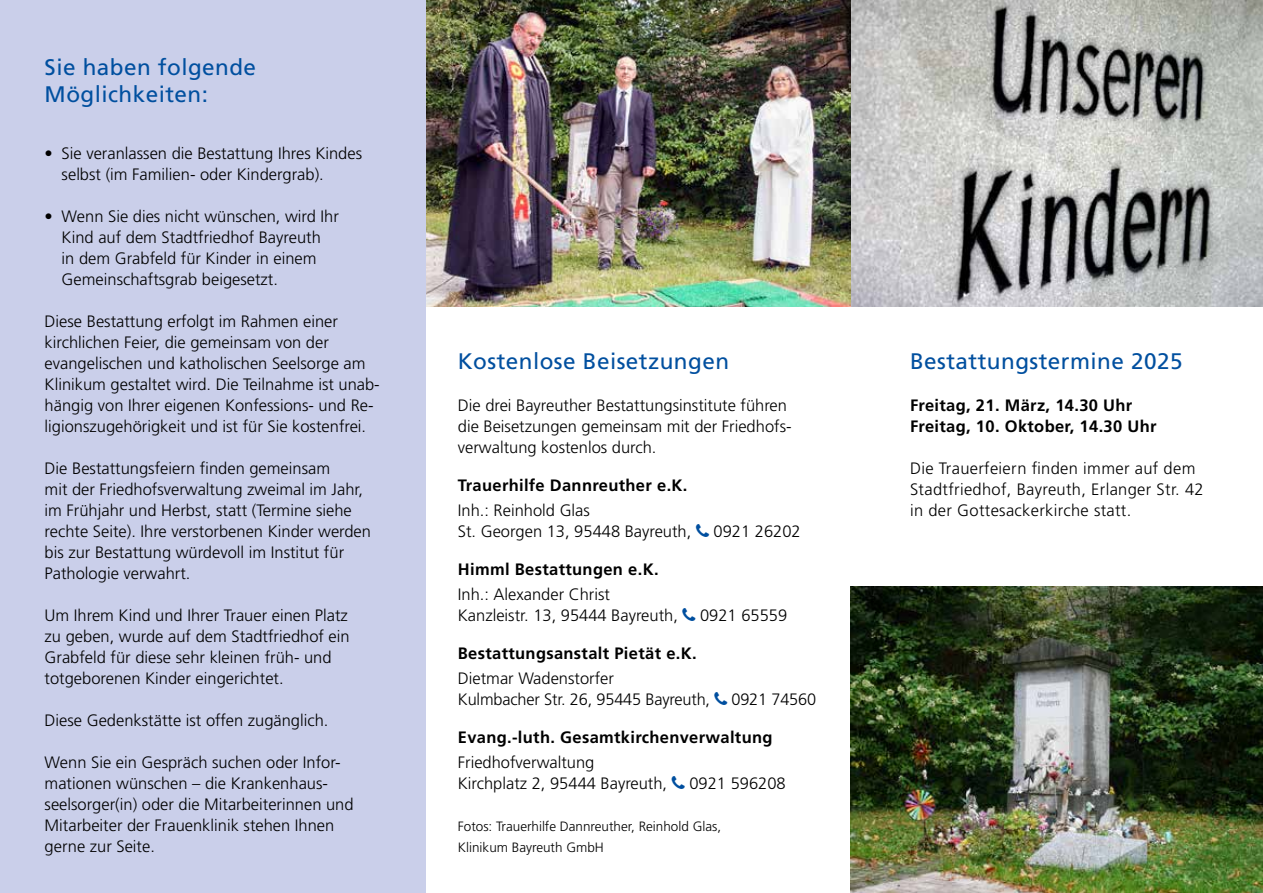
<style>
.page{position:relative;width:1263px;height:893px;background:#fff}
.page>*{position:absolute;margin:0;border:0;box-sizing:border-box;transform-origin:0 0}
.t1{font:22.5px/27px "Frutiger LT Pro";letter-spacing:.02em;color:#004f9f}
.t2{font:300 16.5px/21px "Frutiger LT Pro";color:#000}
.t3{font:700 16.5px/21px "Frutiger LT Pro";letter-spacing:.02em;color:#000}
.t4{font:300 16.5px/21px "Frutiger LT Pro";letter-spacing:.02em;color:#000}
.t5{font:300 13.5px/21px "Frutiger LT Pro";color:#000}
</style>
<div class="page">
<img style="left:425px;top:0;width:838px;height:306px">
<div style="left:0;top:0;width:425px;height:893px;background:#cacfea"></div>
<img style="left:850px;top:587px;width:413px;height:306px">
<h1 class="t1" style="left:45px;top:54px;width:213px">Sie haben folgende<br>Möglichkeiten:</h1>
<p class="t2" style="left:62px;top:143px;width:302px;text-indent:-17px">• Sie veranlassen die Bestattung Ihres Kindes selbst (im Familien- oder Kindergrab).</p>
<p class="t2" style="left:62px;top:206px;width:279px;text-indent:-17px">• Wenn Sie dies nicht wünschen, wird Ihr Kind auf dem Stadtfriedhof Bayreuth<br>in dem Grabfeld für Kinder in einem Gemeinschaftsgrab beigesetzt.</p>
<p class="t2" style="left:45px;top:311px;width:337px">Diese Bestattung erfolgt im Rahmen einer kirchlichen Feier, die gemeinsam von der evangelischen und katholischen Seelsorge am Klinikum gestaltet wird. Die Teilnahme ist unab&shy;hängig von Ihrer eigenen Konfessions- und Re&shy;ligionszugehörigkeit und ist für Sie kostenfrei.</p>
<p class="t2" style="left:45px;top:458px;width:328px">Die Bestattungsfeiern finden gemeinsam<br>mit der Friedhofsverwaltung zweimal im Jahr, im Frühjahr und Herbst, statt (Termine siehe rechte Seite). Ihre verstorbenen Kinder werden bis zur Bestattung würdevoll im Institut für Pathologie verwahrt.</p>
<p class="t2" style="left:45px;top:605px;width:307px">Um Ihrem Kind und Ihrer Trauer einen Platz zu geben, wurde auf dem Stadtfriedhof ein Grabfeld für diese sehr kleinen früh- und totgeborenen Kinder eingerichtet.</p>
<p class="t2" style="left:45px;top:710px;width:285px">Diese Gedenkstätte ist offen zugänglich.</p>
<p class="t2" style="left:45px;top:752px;width:310px">Wenn Sie ein Gespräch suchen oder Infor&shy;mationen wünschen – die Krankenhaus&shy;seelsorger(in) oder die Mitarbeiterinnen und Mitarbeiter der Frauenklinik stehen Ihnen gerne zur Seite.</p>
<h1 class="t1" style="left:458px;top:348px;width:273px">Kostenlose Beisetzungen</h1>
<p class="t2" style="left:458px;top:395px;width:335px">Die drei Bayreuther Bestattungsinstitute führen die Beisetzungen gemeinsam mit der Friedhofs&shy;verwaltung kostenlos durch.</p>
<p class="t3" style="left:458px;top:474px;width:231px">Trauerhilfe Dannreuther e.K.</p>
<p class="t2" style="left:458px;top:500px;width:235px">Inh.: Reinhold Glas<br>St. Georgen 13, 95448 Bayreuth,</p>
<p class="t2" style="left:713px;top:521px;width:89px">0921 26202</p>
<p class="t3" style="left:458px;top:558px;width:202px">Himml Bestattungen e.K.</p>
<p class="t2" style="left:458px;top:584px;width:222px">Inh.: Alexander Christ<br>Kanzleistr. 13, 95444 Bayreuth,</p>
<p class="t2" style="left:700px;top:605px;width:89px">0921 65559</p>
<p class="t3" style="left:458px;top:642px;width:240px">Bestattungsanstalt Pietät e.K.</p>
<p class="t2" style="left:458px;top:668px;width:254px">Dietmar Wadenstorfer<br>Kulmbacher Str. 26, 95445 Bayreuth,</p>
<p class="t2" style="left:731px;top:689px;width:86px">0921 74560</p>
<p class="t3" style="left:458px;top:726px;width:316px">Evang.-luth. Gesamtkirchenverwaltung</p>
<p class="t2" style="left:458px;top:752px;width:211px">Friedhofverwaltung<br>Kirchplatz 2, 95444 Bayreuth,</p>
<p class="t2" style="left:689px;top:773px;width:98px">0921 596208</p>
<p class="t5" style="left:458px;top:816px;width:265px">Fotos: Trauerhilfe Dannreuther, Reinhold Glas,<br>Klinikum Bayreuth GmbH</p>
<h1 class="t1" style="left:910px;top:348px;width:274px">Bestattungstermine 2025</h1>
<p class="t3" style="left:910px;top:395px;width:248px">Freitag, 21. März, 14.30 Uhr<br>Freitag, 10. Oktober, 14.30 Uhr</p>
<p class="t4" style="left:910px;top:458px;width:295px">Die Trauerfeiern finden immer auf dem<br>Stadtfriedhof, Bayreuth, Erlanger Str. 42 in der Gottesackerkirche statt.</p>
</div>
